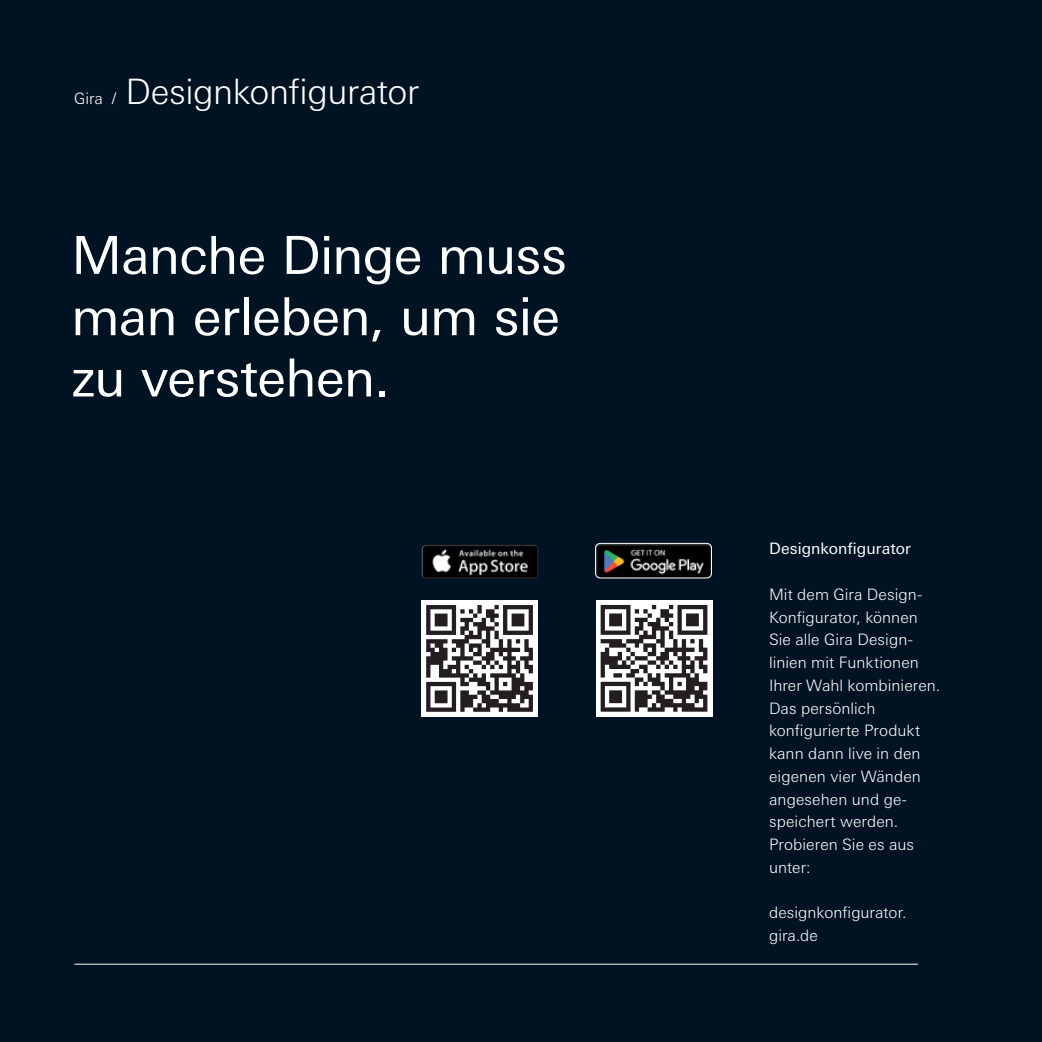
<style>
.page{position:relative;width:1042px;height:1042px;background:#001322}
.page>*{position:absolute;margin:0;border:0;box-sizing:border-box;transform-origin:0 0}
.t1{font:52.5px/61.2px "Univers Next W1 G";letter-spacing:-.015em;color:#fff}
.t2{font:300 35px "Univers Next W1 G";letter-spacing:-.015em;color:#fff}
.t3{font:300 15.75px/22.8px "Univers Next W1 G";letter-spacing:.005em;color:#fff}
.t4{font:15.75px "Univers Next W1 G";letter-spacing:.005em;color:#fff}
</style>
<div class="page">
<hr style="left:74px;top:964px;width:844px;height:1px;background:#fff">
<div style="left:596px;top:600px;width:116px;height:116px;background:#fff"></div>
<svg style="left:600px;top:605px;width:107px;height:107px"></svg>
<div style="left:422px;top:600px;width:116px;height:116px;background:#fff"></div>
<svg style="left:426px;top:605px;width:107px;height:107px"></svg>
<img style="left:595px;top:543px;width:116px;height:35px">
<div style="left:595px;top:543px;width:116px;height:35px;border:1px solid #fff;border-radius:5px"></div>
<img style="left:422px;top:545px;width:116px;height:33px">
<div style="left:422px;top:545px;width:116px;height:33px;border:1px solid #231f20;border-radius:4px"></div>
<p class="t3" style="left:74px;top:87px;width:44px">Gira /</p>
<h2 class="t2" style="left:125px;top:71px;width:295px">Designkonfigurator</h2>
<h1 class="t1" style="left:71px;top:225px;width:497px">Manche Dinge muss man erleben, um sie zu verstehen.</h1>
<p class="t4" style="left:769px;top:540px;width:143px">Designkonfigurator</p>
<p class="t3" style="left:769px;top:583px;width:173px">Mit dem Gira Design-<br>Konfigurator, können<br>Sie alle Gira Design&shy;linien mit Funktionen<br>Ihrer Wahl kombinieren.<br>Das persönlich konfigurierte Produkt kann dann live in den eigenen vier Wänden angesehen und ge&shy;speichert werden.<br>Probieren Sie es aus unter:</p>
<p class="t3" style="left:769px;top:901px;width:139px">designkonfigurator. gira.de</p>
</div>
